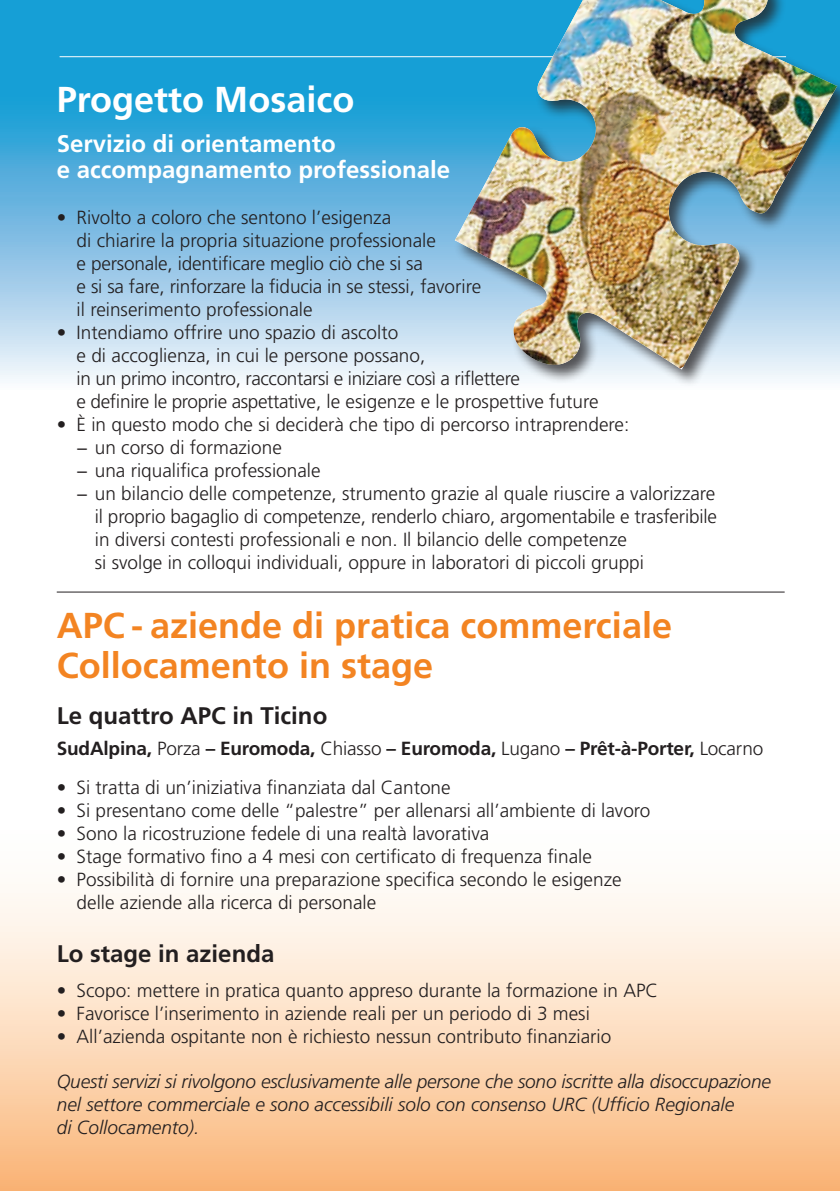
<style>
.page{position:relative;width:840px;height:1191px;background:#fff}
.page>*{position:absolute;margin:0;border:0;box-sizing:border-box;transform-origin:0 0}
.titoletto_corrente{font:700 36px "Frutiger LT Std";color:#f38422}
.titoletto_corrente-2{font:700 36px "Frutiger LT Std";color:#fff}
.titoletto_corrente-3{font:700 24px "Frutiger LT Std";color:#fff}
.testo_corrente{font:700 24px "Frutiger LT Std";color:#231f20}
.testo_corrente-2{font:300 19px "Frutiger LT Std";color:#231f20}
.testo_corrente-3{font:italic 300 19px/23px "Frutiger LT Std";color:#231f20}
.testo_corrente-4{font:700 19px "Frutiger LT Std";letter-spacing:-.01em;color:#231f20}
.testo_corrente-5{font:300 19px "Frutiger LT Std";letter-spacing:-.02em;color:#231f20}
.s1{font-weight:300}
.s2{font-weight:700}
</style>
<div class="page">
<div style="left:0;top:813px;width:839px;height:378px;background:linear-gradient(to bottom,#fff,#fab97f)"></div>
<svg style="left:0;top:0;width:453px;height:381px;background:#67b9e1"></svg>
<hr style="left:60px;top:56px;width:725px;height:1px;background:#fff">
<hr style="left:57px;top:592px;width:727px;height:1px;background:#231f20">
<div style="left:453px;top:0;width:386px;height:388px;background:#231f20;opacity:.75"></div>
<img style="left:454px;top:0;width:382px;height:375px">
<p class="titoletto_corrente-2" style="left:57px;top:78px;width:299px">Progetto Mosaico</p>
<p class="titoletto_corrente-3" style="left:57px;top:130px;width:280px">Servizio di orientamento</p>
<p class="titoletto_corrente-3" style="left:57px;top:156px;width:394px">e accompagnamento professionale</p>
<p class="testo_corrente-2" style="left:57px;top:207px;width:336px">• Rivolto a coloro che sentono l’esigenza</p>
<p class="testo_corrente-2" style="left:77px;top:230px;width:360px">di chiarire la propria situazione professionale</p>
<p class="testo_corrente-2" style="left:77px;top:253px;width:348px">e personale, identificare meglio ciò che si sa</p>
<p class="testo_corrente-2" style="left:77px;top:276px;width:406px">e si sa fare, rinforzare la fiducia in se stessi, favorire</p>
<p class="testo_corrente-2" style="left:77px;top:299px;width:237px">il reinserimento professionale</p>
<p class="testo_corrente-2" style="left:57px;top:322px;width:343px">• Intendiamo offrire uno spazio di ascolto</p>
<p class="testo_corrente-2" style="left:77px;top:345px;width:350px">e di accoglienza, in cui le persone possano,</p>
<p class="testo_corrente-5" style="left:77px;top:368px;width:444px">in un primo incontro, raccontarsi e iniziare così a riflettere</p>
<p class="testo_corrente-2" style="left:77px;top:391px;width:523px">e definire le proprie aspettative, le esigenze e le prospettive future</p>
<p class="testo_corrente-2" style="left:57px;top:414px;width:574px">• È in questo modo che si deciderà che tipo di percorso intraprendere:</p>
<p class="testo_corrente-2" style="left:77px;top:437px;width:207px">− un corso di formazione</p>
<p class="testo_corrente-2" style="left:77px;top:460px;width:245px">− una riqualifica professionale</p>
<p class="testo_corrente-2" style="left:77px;top:483px;width:640px">− un bilancio delle competenze, strumento grazie al quale riuscire a valorizzare</p>
<p class="testo_corrente-2" style="left:95px;top:506px;width:623px">il proprio bagaglio di competenze, renderlo chiaro, argomentabile e trasferibile</p>
<p class="testo_corrente-2" style="left:95px;top:529px;width:533px">in diversi contesti professionali e non. Il bilancio delle competenze</p>
<p class="testo_corrente-2" style="left:95px;top:552px;width:550px">si svolge in colloqui individuali, oppure in laboratori di piccoli gruppi</p>
<p class="titoletto_corrente" style="left:57px;top:604px;width:616px">APC - aziende di pratica commerciale</p>
<p class="titoletto_corrente" style="left:57px;top:644px;width:378px">Collocamento in stage</p>
<p class="testo_corrente" style="left:57px;top:702px;width:272px">Le quattro APC in Ticino</p>
<p class="testo_corrente-4" style="left:57px;top:737px;width:707px">SudAlpina, <span class="s1">Porza</span> – Euromoda, <span class="s1">Chiasso</span> – Euromoda, <span class="s1">Lugano</span> – Prêt-à-Porter, <span class="s1">Locarno</span></p>
<p class="testo_corrente-2" style="left:57px;top:777px;width:395px"><span class="s2">•</span> Si tratta di un’iniziativa finanziata dal Cantone</p>
<p class="testo_corrente-2" style="left:57px;top:800px;width:595px"><span class="s2">•</span> Si presentano come delle “palestre” per allenarsi all’ambiente di lavoro</p>
<p class="testo_corrente-2" style="left:57px;top:823px;width:434px"><span class="s2">•</span> Sono la ricostruzione fedele di una realtà lavorativa</p>
<p class="testo_corrente-2" style="left:57px;top:846px;width:536px"><span class="s2">•</span> Stage formativo fino a 4 mesi con certificato di frequenza finale</p>
<p class="testo_corrente-2" style="left:57px;top:869px;width:566px"><span class="s2">•</span> Possibilità di fornire una preparazione specifica secondo le esigenze</p>
<p class="testo_corrente-2" style="left:77px;top:892px;width:301px">delle aziende alla ricerca di personale</p>
<p class="testo_corrente" style="left:57px;top:940px;width:219px">Lo stage in azienda</p>
<p class="testo_corrente-2" style="left:57px;top:980px;width:602px"><span class="s2">•</span> Scopo: mettere in pratica quanto appreso durante la formazione in APC</p>
<p class="testo_corrente-2" style="left:57px;top:1003px;width:534px"><span class="s2">•</span> Favorisce l’inserimento in aziende reali per un periodo di 3 mesi</p>
<p class="testo_corrente-2" style="left:57px;top:1026px;width:556px"><span class="s2">•</span> All’azienda ospitante non è richiesto nessun contributo finanziario</p>
<p class="testo_corrente-3" style="left:57px;top:1070px;width:715px">Questi servizi si rivolgono esclusivamente alle persone che sono iscritte alla disoccupazione nel settore commerciale e sono accessibili solo con consenso URC (Ufficio Regionale</p>
<p class="testo_corrente-3" style="left:57px;top:1116px;width:144px">di Collocamento).</p>
</div>
